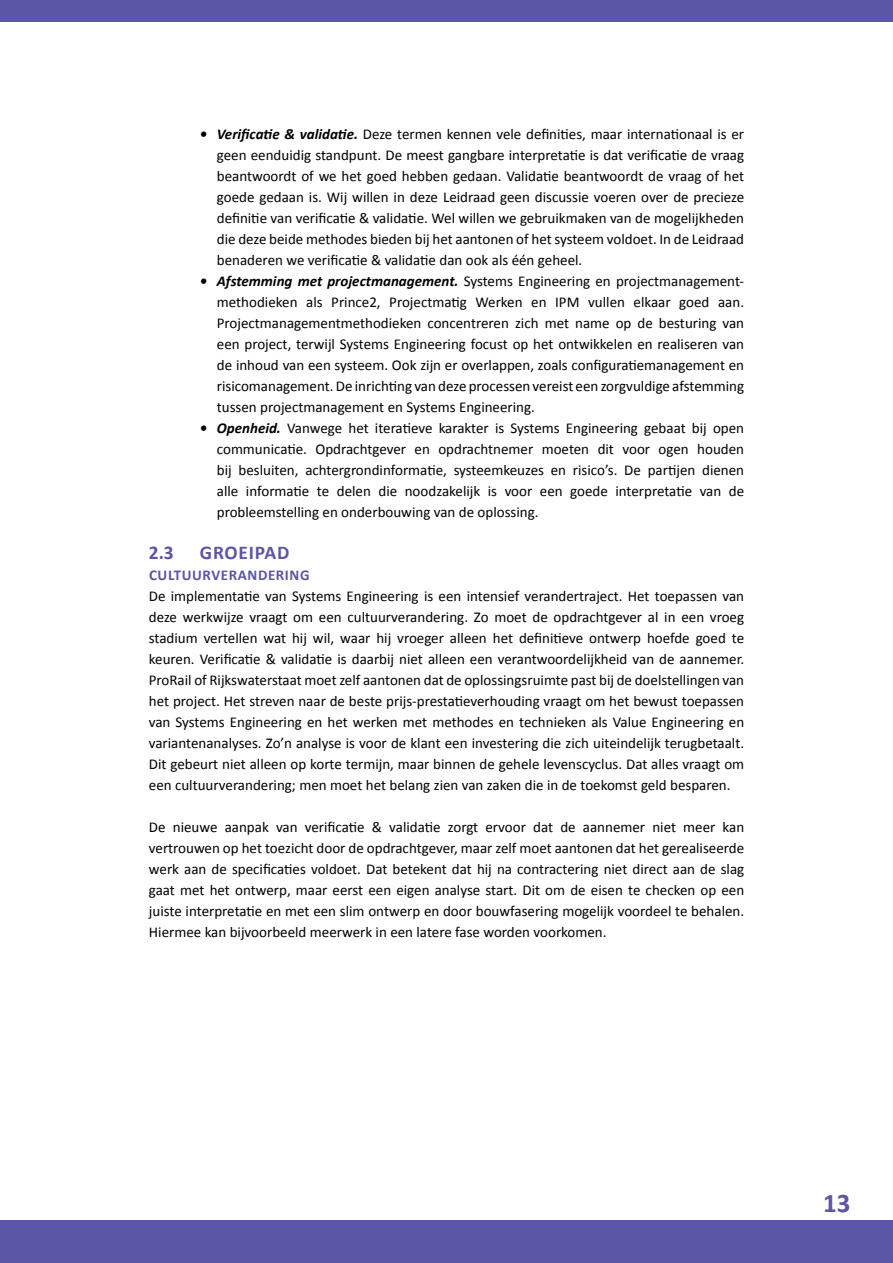
<style>
.page{position:relative;width:893px;height:1263px;background:#fff}
.page>*{position:absolute;margin:0;border:0;box-sizing:border-box;transform-origin:0 0}
.t1{font:700 27px "Calibri";color:#5b57a6}
.t2{font:700 19.5px "Calibri";letter-spacing:.04em;color:#5b57a6}
.t3{font:15px/21px "Calibri";color:#000;text-align:justify}
.t4{font:700 15px "Calibri";letter-spacing:.04em;color:#5b57a6}
.s1{font-weight:700;font-style:italic}
</style>
<div class="page">
<div style="left:0;top:1220px;width:893px;height:43px;background:#5b57a6"></div>
<div style="left:0;top:0;width:893px;height:21px;background:#5b57a6"></div>
<p class="t3" style="left:217px;top:123px;width:529px;text-indent:-17px"><span class="s1">• Verificatie &amp; validatie.</span> Deze termen kennen vele definities, maar internationaal is er geen eenduidig standpunt. De meest gangbare interpretatie is dat verificatie de vraag beantwoordt of we het goed hebben gedaan. Validatie beantwoordt de vraag of het goede gedaan is. Wij willen in deze Leidraad geen discussie voeren over de precieze definitie van verificatie &amp; validatie. Wel willen we gebruikmaken van de mogelijkheden die deze beide methodes bieden bij het aantonen of het systeem voldoet. In de Leidraad benaderen we verificatie &amp; validatie dan ook als één geheel.</p>
<p class="t3" style="left:217px;top:270px;width:529px;text-indent:-17px"><span class="s1">• Afstemming met projectmanagement.</span> Systems Engineering en projectmanagement&shy;methodieken als Prince2, Projectmatig Werken en IPM vullen elkaar goed aan.<br>Projectmanagementmethodieken concentreren zich met name op de besturing van een project, terwijl Systems Engineering focust op het ontwikkelen en realiseren van de inhoud van een systeem. Ook zijn er overlappen, zoals configuratiemanagement en risicomanagement.De inrichting van deze processen vereist een zorgvuldige afstemming tussen projectmanagement en Systems Engineering.</p>
<p class="t3" style="left:217px;top:417px;width:529px;text-indent:-17px"><span class="s1">• Openheid.</span> Vanwege het iteratieve karakter is Systems Engineering gebaat bij open communicatie. Opdrachtgever en opdrachtnemer moeten dit voor ogen houden bij besluiten, achtergrondinformatie, systeemkeuzes en risico’s. De partijen dienen alle informatie te delen die noodzakelijk is voor een goede interpretatie van de probleemstelling en onderbouwing van de oplossing.</p>
<h2 class="t2" style="left:149px;top:540px;width:26px">2.3</h2>
<h2 class="t2" style="left:200px;top:540px;width:91px">GROEI PAD</h2>
<p class="t4" style="left:149px;top:566px;width:160px">CULTUURVERANDERING</p>
<p class="t3" style="left:149px;top:585px;width:597px">De implementatie van Systems Engineering is een intensief verandertraject. Het toepassen van deze werkwijze vraagt om een cultuurverandering. Zo moet de opdrachtgever al in een vroeg stadium vertellen wat hij wil, waar hij vroeger alleen het definitieve ontwerp hoefde goed te keuren. Verificatie &amp; validatie is daarbij niet alleen een verantwoordelijkheid van de aannemer.<br>ProRail of Rijkswaterstaat moet zelf aantonen dat de oplossingsruimte past bij de doelstellingen van het project. Het streven naar de beste prijs-prestatieverhouding vraagt om het bewust toepassen van Systems Engineering en het werken met methodes en technieken als Value Engineering en variantenanalyses. Zo’n analyse is voor de klant een investering die zich uiteindelijk terugbetaalt.<br>Dit gebeurt niet alleen op korte termijn, maar binnen de gehele levenscyclus. Dat alles vraagt om een cultuurverandering; men moet het belang zien van zaken die in de toekomst geld besparen.</p>
<p class="t3" style="left:149px;top:816px;width:597px">De nieuwe aanpak van verificatie &amp; validatie zorgt ervoor dat de aannemer niet meer kan vertrouwen op het toezicht door de opdrachtgever, maar zelf moet aantonen dat het gerealiseerde werk aan de specificaties voldoet. Dat betekent dat hij na contractering niet direct aan de slag gaat met het ontwerp, maar eerst een eigen analyse start. Dit om de eisen te checken op een juiste interpretatie en met een slim ontwerp en door bouwfasering mogelijk voordeel te behalen.<br>Hiermee kan bijvoorbeeld meerwerk in een latere fase worden voorkomen.</p>
<h1 class="t1" style="left:823px;top:1186px;width:29px">13</h1>
</div>
